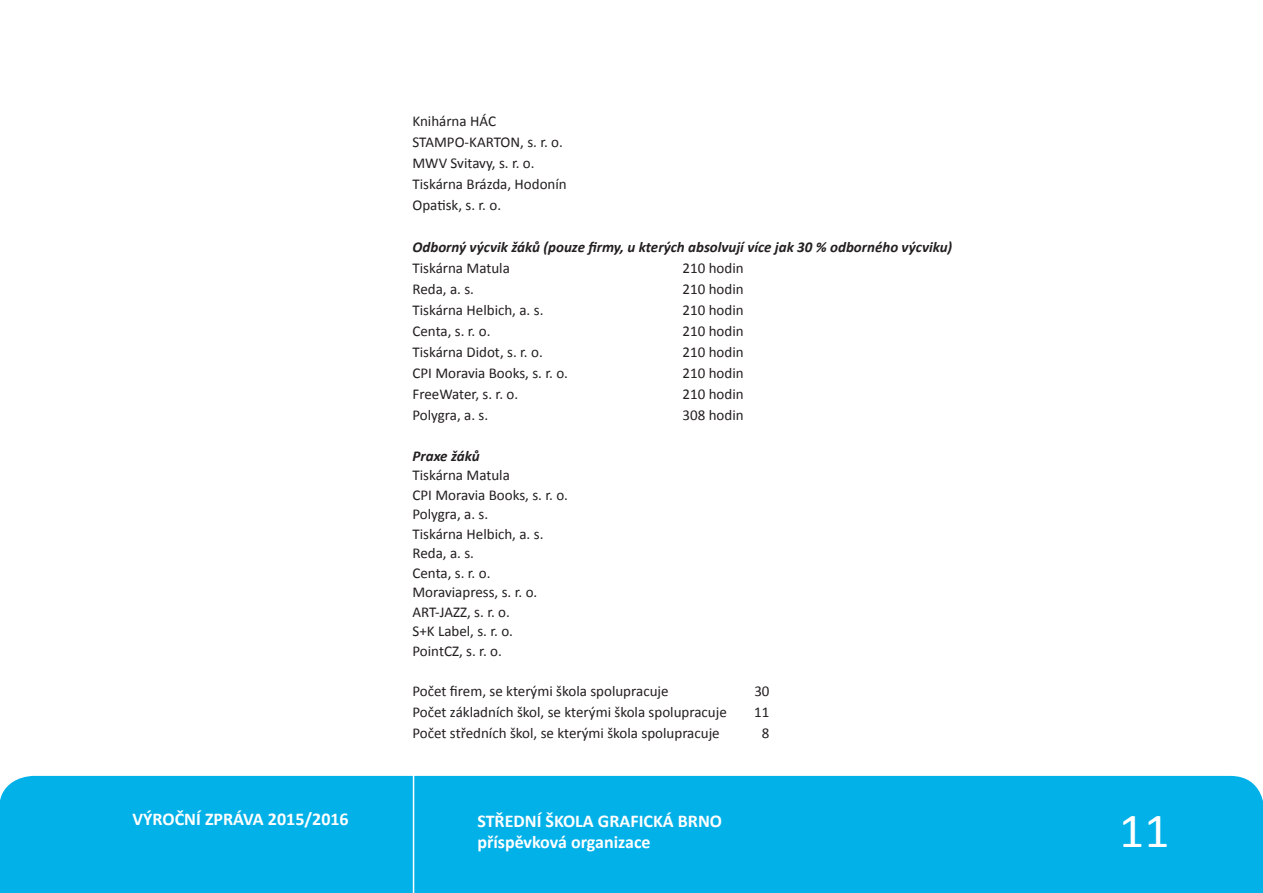
<style>
.page{position:relative;width:1263px;height:893px;background:#fff}
.page>*{position:absolute;margin:0;border:0;box-sizing:border-box;transform-origin:0 0}
.t1{font:49.5px "Calibri";color:#fff}
.t2{font:700 18px/21.6px "Calibri";color:#fff}
.zákl__text{font:15px "Calibri";color:#231f20}
.t3{font:italic 700 15px "Calibri";color:#231f20}
</style>
<div class="page">
<div style="left:0;top:776px;width:1263px;height:117px;background:#02b1e8"></div>
<hr style="left:413px;top:773px;width:1px;height:120px;background:#fff">
<p class="zákl__text" style="left:412px;top:112px;width:85px">Knihárna HÁC</p>
<p class="zákl__text" style="left:412px;top:133px;width:152px">STAMPO-KARTON, s. r. o.</p>
<p class="zákl__text" style="left:412px;top:154px;width:124px">MWV Svitavy, s. r. o.</p>
<p class="zákl__text" style="left:412px;top:175px;width:156px">Tiskárna Brázda, Hodonín</p>
<p class="zákl__text" style="left:412px;top:196px;width:90px">Opatisk, s. r. o.</p>
<p class="t3" style="left:412px;top:238px;width:541px">Odborný výcvik žáků (pouze firmy, u kterých absolvují více jak 30 % odborného výcviku)</p>
<p class="zákl__text" style="left:412px;top:259px;width:99px">Tiskárna Matula</p>
<p class="zákl__text" style="left:682px;top:259px;width:63px">210 hodin</p>
<p class="zákl__text" style="left:412px;top:280px;width:63px">Reda, a. s.</p>
<p class="zákl__text" style="left:682px;top:280px;width:63px">210 hodin</p>
<p class="zákl__text" style="left:412px;top:301px;width:132px">Tiskárna Helbich, a. s.</p>
<p class="zákl__text" style="left:682px;top:301px;width:63px">210 hodin</p>
<p class="zákl__text" style="left:412px;top:322px;width:79px">Centa, s. r. o.</p>
<p class="zákl__text" style="left:682px;top:322px;width:63px">210 hodin</p>
<p class="zákl__text" style="left:412px;top:343px;width:132px">Tiskárna Didot, s. r. o.</p>
<p class="zákl__text" style="left:682px;top:343px;width:63px">210 hodin</p>
<p class="zákl__text" style="left:412px;top:364px;width:157px">CPI Moravia Books, s. r. o.</p>
<p class="zákl__text" style="left:682px;top:364px;width:63px">210 hodin</p>
<p class="zákl__text" style="left:412px;top:385px;width:107px">FreeWater, s. r. o.</p>
<p class="zákl__text" style="left:682px;top:385px;width:63px">210 hodin</p>
<p class="zákl__text" style="left:412px;top:406px;width:77px">Polygra, a. s.</p>
<p class="zákl__text" style="left:682px;top:406px;width:63px">308 hodin</p>
<p class="t3" style="left:412px;top:446px;width:69px">Praxe žáků</p>
<p class="zákl__text" style="left:412px;top:466px;width:99px">Tiskárna Matula</p>
<p class="zákl__text" style="left:412px;top:485px;width:157px">CPI Moravia Books, s. r. o.</p>
<p class="zákl__text" style="left:412px;top:505px;width:77px">Polygra, a. s.</p>
<p class="zákl__text" style="left:412px;top:524px;width:132px">Tiskárna Helbich, a. s.</p>
<p class="zákl__text" style="left:412px;top:544px;width:63px">Reda, a. s.</p>
<p class="zákl__text" style="left:412px;top:563px;width:79px">Centa, s. r. o.</p>
<p class="zákl__text" style="left:412px;top:583px;width:126px">Moraviapress, s. r. o.</p>
<p class="zákl__text" style="left:412px;top:602px;width:99px">ART-JAZZ, s. r. o.</p>
<p class="zákl__text" style="left:412px;top:622px;width:102px">S+K Label, s. r. o.</p>
<p class="zákl__text" style="left:412px;top:641px;width:91px">PointCZ, s. r. o.</p>
<p class="zákl__text" style="left:412px;top:682px;width:258px">Počet firem, se kterými škola spolupracuje</p>
<p class="zákl__text" style="left:754px;top:682px;width:17px">30</p>
<p class="zákl__text" style="left:412px;top:703px;width:316px">Počet základních škol, se kterými škola spolupracuje</p>
<p class="zákl__text" style="left:754px;top:703px;width:17px">11</p>
<p class="zákl__text" style="left:412px;top:724px;width:309px">Počet středních škol, se kterými škola spolupracuje</p>
<p class="zákl__text" style="left:762px;top:724px;width:9px">8</p>
<p class="t2" style="left:133px;top:808px;width:218px">VÝROČNÍ ZPRÁVA 2015/2016</p>
<h1 class="t1" style="left:1119px;top:799px;width:52px">11</h1>
<p class="t2" style="left:477px;top:810px;width:246px">STŘEDNÍ ŠKOLA GRAFICKÁ BRNO příspěvková organizace</p>
</div>
